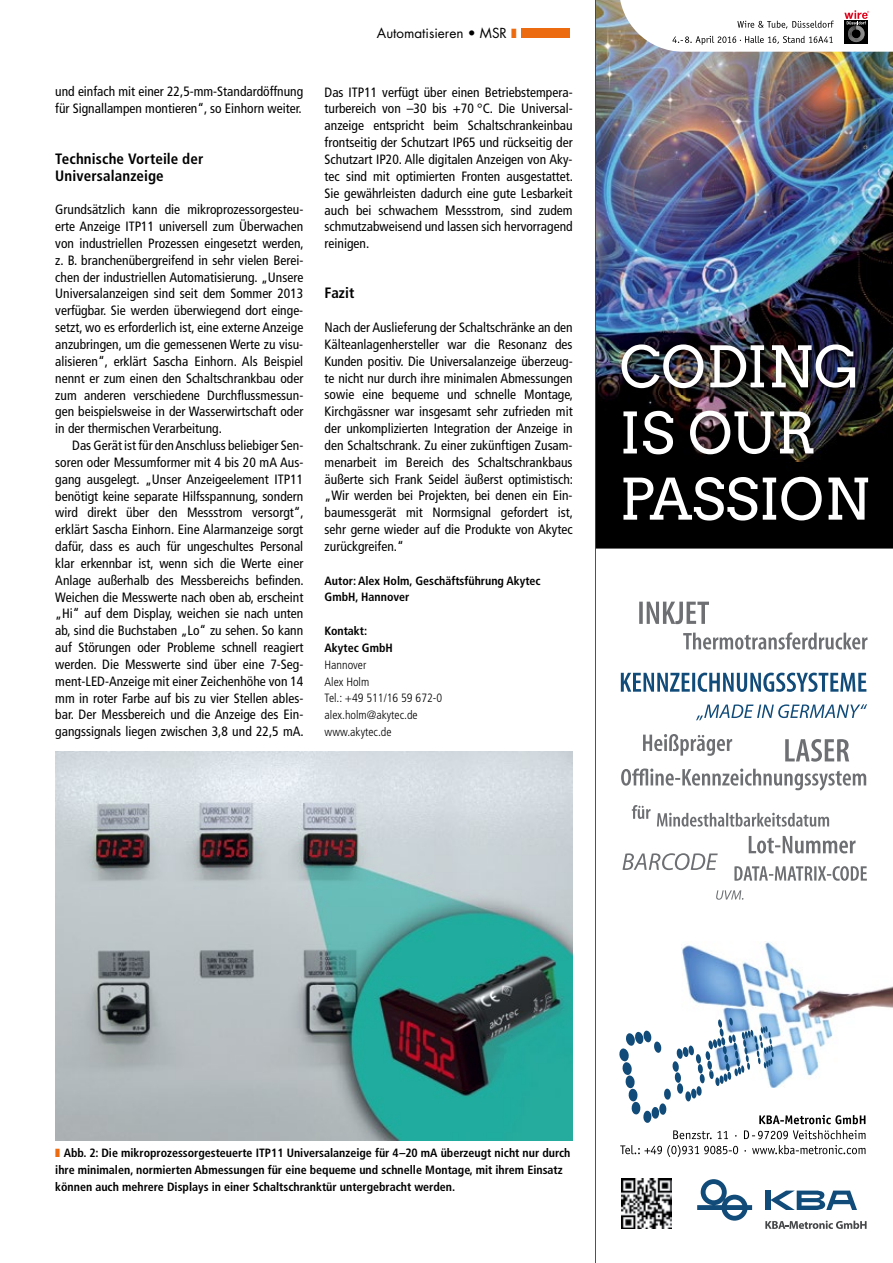
<style>
.page{position:relative;width:893px;height:1263px;background:#fff}
.page>*{position:absolute;margin:0;border:0;box-sizing:border-box;transform-origin:0 0}
.t1{font:700 condensed 15px/16.8px "Frutiger LT Std";letter-spacing:.01em;color:#000}
.t2{font:condensed 13.5px/16.8px "Frutiger LT Std";color:#000;text-align:justify}
.t3{font:13.5px "Futura Std";color:#000}
.t4{font:700 condensed 12px/16.8px "Frutiger LT Std";color:#000}
.t5{font:300 condensed 12px/16.8px "Frutiger LT Std";color:#000}
.s1{color:#ec6b10}
</style>
<div class="page">
<img style="left:596px;top:0;width:297px;height:549px">
<img style="left:682px;top:942px;width:211px;height:76px">
<div style="left:765px;top:1190px;width:5px;height:20px;background:#114b79"></div>
<svg style="left:770px;top:1190px;width:87px;height:20px"></svg>
<svg style="left:697px;top:1179px;width:55px;height:41px"></svg>
<svg style="left:765px;top:1220px;width:102px;height:9px"></svg>
<svg style="left:620px;top:1145px;width:245px;height:12px"></svg>
<svg style="left:673px;top:1130px;width:192px;height:9px"></svg>
<svg style="left:619px;top:1018px;width:246px;height:106px"></svg>
<img style="left:621px;top:1178px;width:50px;height:51px">
<div style="left:621px;top:474px;width:254px;height:54px;background:#000"></div>
<svg style="left:623px;top:477px;width:245px;height:44px"></svg>
<img style="left:621px;top:408px;width:199px;height:53px">
<svg style="left:623px;top:411px;width:190px;height:43px"></svg>
<img style="left:619px;top:342px;width:243px;height:53px">
<img style="left:621px;top:344px;width:234px;height:44px">
<svg style="left:716px;top:890px;width:27px;height:10px"></svg>
<svg style="left:622px;top:836px;width:245px;height:45px"></svg>
<svg style="left:632px;top:805px;width:197px;height:22px"></svg>
<svg style="left:621px;top:768px;width:245px;height:23px"></svg>
<svg style="left:643px;top:734px;width:206px;height:28px"></svg>
<svg style="left:696px;top:704px;width:171px;height:16px"></svg>
<svg style="left:621px;top:673px;width:245px;height:19px"></svg>
<svg style="left:683px;top:632px;width:184px;height:18px"></svg>
<svg style="left:639px;top:602px;width:70px;height:22px"></svg>
<hr style="left:595px;top:0;width:1px;height:1263px;background:#114b79">
<svg style="left:595px;top:1243px;width:1px;height:20px"></svg>
<svg style="left:619px;top:0;width:274px;height:52px"></svg>
<img style="left:55px;top:752px;width:518px;height:388px">
<div style="left:521px;top:28px;width:49px;height:10px;background:#ec6b10"></div>
<p class="t2" style="left:55px;top:83px;width:250px">und einfach mit einer 22,5-mm-Standardöffnung für Signallampen montieren“, so Einhorn weiter.</p>
<p class="t1" style="left:55px;top:150px;width:150px">Technische Vorteile der<br>Universalanzeige</p>
<p class="t2" style="left:55px;top:201px;width:250px">Grundsätzlich kann die mikroprozessorgesteu&shy;erte Anzeige ITP11 universell zum Überwachen von industriellen Prozessen eingesetzt werden, z. B. branchenübergreifend in sehr vielen Berei&shy;chen der industriellen Automatisierung. „Unsere Universalanzeigen sind seit dem Sommer 2013 verfügbar. Sie werden überwiegend dort einge&shy;setzt, wo es erforderlich ist, eine externe Anzeige anzubringen, um die gemessenen Werte zu visu&shy;alisieren“, erklärt Sascha Einhorn. Als Beispiel nennt er zum einen den Schaltschrankbau oder zum anderen verschiedene Durchflussmessun&shy;gen beispielsweise in der Wasserwirtschaft oder in der thermischen Verarbeitung.</p>
<p class="t2" style="left:55px;top:437px;width:250px;text-indent:17px">Das Gerät ist für den Anschluss beliebiger Sen&shy;soren oder Messumformer mit 4 bis 20 mA Aus&shy;gang ausgelegt. „Unser Anzeigeelement ITP11 benötigt keine separate Hilfsspannung, sondern wird direkt über den Messstrom versorgt“, erklärt Sascha Einhorn. Eine Alarmanzeige sorgt dafür, dass es auch für ungeschultes Personal klar erkennbar ist, wenn sich die Werte einer Anlage außerhalb des Messbereichs befinden.<br>Weichen die Messwerte nach oben ab, erscheint „Hi“ auf dem Display, weichen sie nach unten ab, sind die Buchstaben „Lo“ zu sehen. So kann auf Störungen oder Probleme schnell reagiert werden. Die Messwerte sind über eine 7-Seg&shy;ment-LED-Anzeige mit einer Zeichenhöhe von 14 mm in roter Farbe auf bis zu vier Stellen ables&shy;bar. Der Messbereich und die Anzeige des Ein&shy;gangssignals liegen zwischen 3,8 und 22,5 mA.</p>
<p class="t3" style="left:377px;top:24px;width:141px">Automatisieren • MSR <span class="s1">❚</span></p>
<p class="t2" style="left:325px;top:84px;width:250px">Das ITP11 verfügt über einen Betriebstempera&shy;turbereich von –30 bis +70 °C. Die Universal&shy;anzeige entspricht beim Schaltschrankeinbau frontseitig der Schutzart IP65 und rückseitig der Schutzart IP20. Alle digitalen Anzeigen von Aky&shy;tec sind mit optimierten Fronten ausgestattet.<br>Sie gewährleisten dadurch eine gute Lesbarkeit auch bei schwachem Messstrom, sind zudem schmutzabweisend und lassen sich hervorragend reinigen.</p>
<p class="t1" style="left:325px;top:285px;width:31px">Fazit</p>
<p class="t2" style="left:325px;top:319px;width:250px">Nach der Auslieferung der Schaltschränke an den Kälteanlagenhersteller war die Resonanz des Kunden positiv. Die Universalanzeige überzeug&shy;te nicht nur durch ihre minimalen Abmessungen sowie eine bequeme und schnelle Montage, Kirchgässner war insgesamt sehr zufrieden mit der unkomplizierten Integration der Anzeige in den Schaltschrank. Zu einer zukünftigen Zusam&shy;menarbeit im Bereich des Schaltschrankbaus äußerte sich Frank Seidel äußerst optimistisch: „Wir werden bei Projekten, bei denen ein Ein&shy;baumessgerät mit Normsignal gefordert ist, sehr gerne wieder auf die Produkte von Akytec zurückgreifen.“</p>
<p class="t4" style="left:325px;top:572px;width:218px">Autor: Alex Holm, Geschäftsführung Akytec<br>GmbH, Hannover</p>
<p class="t4" style="left:325px;top:622px;width:70px">Kontakt:<br>Akytec GmbH</p>
<p class="t5" style="left:325px;top:656px;width:119px">Hannover<br>Alex Holm<br>Tel.: +49 511/16 59 672-0 alex.holm@akytec.de www.akytec.de</p>
<p class="t4" style="left:55px;top:1144px;width:517px"><span class="s1">❚</span> Abb. 2: Die mikroprozessorgesteuerte ITP11 Universalanzeige für 4–20 mA überzeugt nicht nur durch ihre minimalen, normierten Abmessungen für eine bequeme und schnelle Montage, mit ihrem Einsatz können auch mehrere Displays in einer Schaltschranktür untergebracht werden.</p>
</div>
